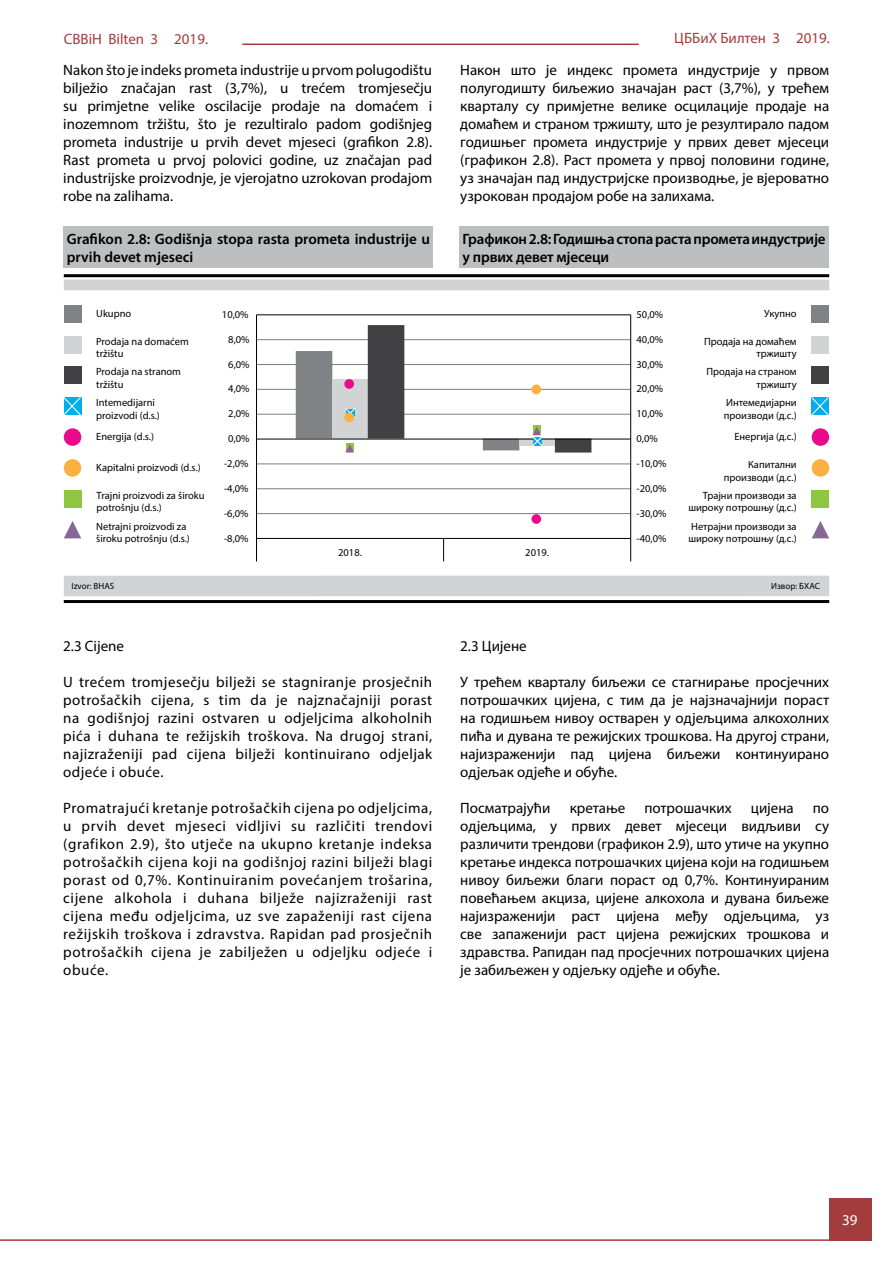
<style>
.page{position:relative;width:893px;height:1263px;background:#fff}
.page>*{position:absolute;margin:0;border:0;box-sizing:border-box;transform-origin:0 0}
.t1{font:15px/18px "Myriad Pro";color:#000;text-align:justify}
.t2{font:600 15px/18px "Myriad Pro";letter-spacing:-.01em;color:#000}
.t3{font:15px "Myriad Pro";color:#a33c3d}
.t4{font:15px "Myriad Pro";color:#fff}
.t5{font:10.5px/12.6px "Myriad Pro";color:#000}
.t6{font:10.5px "Myriad Pro";color:#010101}
.t7{font:9px "Myriad Pro";color:#010101}
</style>
<div class="page">
<hr style="left:242px;top:44px;width:397px;height:1px;background:#a33c3d">
<hr style="left:0;top:1239px;width:829px;height:2px;background:#a33c3d">
<div style="left:829px;top:1198px;width:42px;height:43px;background:#a33c3d"></div>
<hr style="left:64px;top:600px;width:765px;height:3px;background:#000">
<div style="left:64px;top:576px;width:765px;height:20px;background:#d1d3d4"></div>
<hr style="left:64px;top:274px;width:765px;height:3px;background:#000">
<div style="left:64px;top:280px;width:765px;height:10px;background:#d1d3d4"></div>
<hr style="left:256px;top:538px;width:375px;height:1px;background:#000">
<hr style="left:256px;top:513px;width:375px;height:1px;background:#7d7f80">
<hr style="left:256px;top:488px;width:375px;height:1px;background:#7d7f80">
<hr style="left:256px;top:464px;width:375px;height:1px;background:#7d7f80">
<hr style="left:256px;top:414px;width:375px;height:1px;background:#7d7f80">
<hr style="left:256px;top:389px;width:375px;height:1px;background:#7d7f80">
<hr style="left:256px;top:364px;width:375px;height:1px;background:#7d7f80">
<hr style="left:256px;top:339px;width:375px;height:1px;background:#7d7f80">
<hr style="left:256px;top:314px;width:375px;height:1px;background:#000">
<hr style="left:256px;top:439px;width:375px;height:1px;background:#000">
<div style="left:531px;top:514px;width:10px;height:10px;background:#ea0a8c;border-radius:50%"></div>
<svg style="left:296px;top:325px;width:295px;height:128px"></svg>
<hr style="left:256px;top:315px;width:1px;height:223px;background:#000">
<hr style="left:630px;top:315px;width:1px;height:223px;background:#000">
<svg style="left:256px;top:538px;width:1px;height:23px"></svg>
<svg style="left:443px;top:539px;width:1px;height:22px"></svg>
<svg style="left:630px;top:538px;width:1px;height:23px"></svg>
<svg style="left:64px;top:397px;width:18px;height:18px"></svg>
<div style="left:64px;top:367px;width:17px;height:17px;background:#414042"></div>
<div style="left:64px;top:336px;width:17px;height:17px;background:#d1d3d4"></div>
<div style="left:64px;top:305px;width:17px;height:17px;background:#808285"></div>
<div style="left:64px;top:459px;width:17px;height:18px;background:#fbb041;border-radius:50%"></div>
<div style="left:64px;top:428px;width:17px;height:18px;background:#ea0a8c;border-radius:50%"></div>
<div style="left:64px;top:490px;width:17px;height:17px;background:#8ec640"></div>
<svg style="left:64px;top:521px;width:17px;height:17px"></svg>
<svg style="left:811px;top:397px;width:18px;height:18px"></svg>
<div style="left:812px;top:367px;width:17px;height:17px;background:#414042"></div>
<div style="left:812px;top:336px;width:17px;height:17px;background:#d1d3d4"></div>
<div style="left:812px;top:305px;width:17px;height:17px;background:#808285"></div>
<div style="left:812px;top:459px;width:17px;height:18px;background:#fbb041;border-radius:50%"></div>
<div style="left:812px;top:428px;width:17px;height:18px;background:#ea0a8c;border-radius:50%"></div>
<div style="left:812px;top:490px;width:17px;height:17px;background:#8ec640"></div>
<svg style="left:812px;top:521px;width:17px;height:17px"></svg>
<div style="left:64px;top:226px;width:369px;height:42px;background:#bcbec0"></div>
<div style="left:459px;top:226px;width:370px;height:42px;background:#bcbec0"></div>
<p class="t3" style="left:64px;top:29px;width:146px">CBBiH Bilten 3 2019.</p>
<p class="t3" style="left:674px;top:29px;width:157px">ЦББиХ Билтен 3 2019.</p>
<p class="t1" style="left:63px;top:61px;width:370px">Nakon što je indeks prometa industrije u prvom polugodištu bilježio značajan rast (3,7%), u trećem tromjesečju su primjetne velike oscilacije prodaje na domaćem i inozemnom tržištu, što je rezultiralo padom godišnjeg prometa industrije u prvih devet mjeseci (grafikon 2.8).<br>Rast prometa u prvoj polovici godine, uz značajan pad industrijske proizvodnje, je vjerojatno uzrokovan prodajom robe na zalihama.</p>
<p class="t1" style="left:460px;top:61px;width:370px">Након што је индекс промета индустрије у првом полугодишту биљежио значајан раст (3,7%), у трећем кварталу су примјетне велике осцилације продаје на домаћем и страном тржишту, што је резултирало падом годишњег промета индустрије у првих девет мјесеци (графикон 2.8). Раст промета у првој половини године, уз значајан пад индустријске производње, је вјероватно узрокован продајом робе на залихама.</p>
<p class="t2" style="left:67px;top:229px;width:365px">Grafikon 2.8: Godišnja stopa rasta prometa industrije u prvih devet mjeseci</p>
<p class="t2" style="left:462px;top:229px;width:365px">Графикон 2.8: Годишња стопа раста промета индустрије у првих девет мјесеци</p>
<p class="t5" style="left:96px;top:307px;width:37px">Ukupno</p>
<p class="t6" style="left:222px;top:308px;width:28px">10,0%</p>
<p class="t6" style="left:637px;top:308px;width:28px">50,0%</p>
<p class="t5" style="left:764px;top:307px;width:34px">Укупно</p>
<p class="t5" style="left:96px;top:335px;width:94px">Prodaja na domaćem tržištu</p>
<p class="t5" style="left:96px;top:365px;width:86px">Prodaja na stranom tržištu</p>
<p class="t6" style="left:228px;top:333px;width:23px">8,0%</p>
<p class="t6" style="left:228px;top:358px;width:23px">6,0%</p>
<p class="t6" style="left:228px;top:382px;width:23px">4,0%</p>
<p class="t6" style="left:637px;top:333px;width:28px">40,0%</p>
<p class="t6" style="left:637px;top:358px;width:28px">30,0%</p>
<p class="t6" style="left:637px;top:382px;width:28px">20,0%</p>
<p class="t5" style="left:704px;top:335px;width:94px;text-align:right">Продаја на домаћем тржишту</p>
<p class="t5" style="left:706px;top:365px;width:92px;text-align:right">Продаја на страном тржишту</p>
<p class="t5" style="left:96px;top:396px;width:65px">Intemedijarni proizvodi (d.s.)</p>
<p class="t5" style="left:96px;top:430px;width:59px">Energija (d.s.)</p>
<p class="t6" style="left:228px;top:407px;width:23px">2,0%</p>
<p class="t6" style="left:228px;top:432px;width:23px">0,0%</p>
<p class="t6" style="left:637px;top:407px;width:28px">10,0%</p>
<p class="t6" style="left:637px;top:432px;width:23px">0,0%</p>
<p class="t5" style="left:724px;top:396px;width:74px">Интемедијарни производи (д.с.)</p>
<p class="t5" style="left:734px;top:430px;width:64px">Енергија (д.с.)</p>
<p class="t5" style="left:96px;top:461px;width:106px">Kapitalni proizvodi (d.s.)</p>
<p class="t5" style="left:97px;top:489px;width:110px">Trajni proizvodi za široku potrošnju (d.s.)</p>
<p class="t5" style="left:96px;top:520px;width:95px">Netrajni proizvodi za široku potrošnju (d.s.)</p>
<p class="t6" style="left:224px;top:457px;width:26px">-2,0%</p>
<p class="t6" style="left:224px;top:482px;width:26px">-4,0%</p>
<p class="t6" style="left:224px;top:507px;width:26px">-6,0%</p>
<p class="t6" style="left:224px;top:531px;width:26px">-8,0%</p>
<p class="t6" style="left:637px;top:457px;width:31px">-10,0%</p>
<p class="t6" style="left:637px;top:482px;width:31px">-20,0%</p>
<p class="t6" style="left:637px;top:507px;width:31px">-30,0%</p>
<p class="t6" style="left:637px;top:531px;width:31px">-40,0%</p>
<p class="t5" style="left:724px;top:458px;width:74px;text-align:right">Капитални производи (д.с.)</p>
<p class="t5" style="left:688px;top:520px;width:110px">Нетрајни производи за широку потрошњу (д.с.)</p>
<p class="t5" style="left:688px;top:489px;width:110px;text-align:right">Трајни производи за широку потрошњу (д.с.)</p>
<p class="t6" style="left:338px;top:546px;width:25px">2018.</p>
<p class="t6" style="left:525px;top:546px;width:25px">2019.</p>
<p class="t7" style="left:72px;top:581px;width:44px">Izvor: BHAS</p>
<p class="t7" style="left:771px;top:581px;width:50px">Извор: БХАС</p>
<p class="t1" style="left:63px;top:637px;width:62px">2.3 Cijene</p>
<p class="t1" style="left:63px;top:673px;width:370px">U trećem tromjesečju bilježi se stagniranje prosječnih potrošačkih cijena, s tim da je najznačajniji porast na godišnjoj razini ostvaren u odjeljcima alkoholnih pića i duhana te režijskih troškova. Na drugoj strani, najizraženiji pad cijena bilježi kontinuirano odjeljak odjeće i obuće.</p>
<p class="t1" style="left:63px;top:799px;width:370px">Promatrajući kretanje potrošačkih cijena po odjeljcima, u prvih devet mjeseci vidljivi su različiti trendovi (grafikon 2.9), što utječe na ukupno kretanje indeksa potrošačkih cijena koji na godišnjoj razini bilježi blagi porast od 0,7%. Kontinuiranim povećanjem trošarina, cijene alkohola i duhana bilježe najizraženiji rast cijena među odjeljcima, uz sve zapaženiji rast cijena režijskih troškova i zdravstva. Rapidan pad prosječnih potrošačkih cijena je zabilježen u odjeljku odjeće i obuće.</p>
<p class="t1" style="left:460px;top:637px;width:68px">2.3 Цијене</p>
<p class="t1" style="left:460px;top:673px;width:370px">У трећем кварталу биљежи се стагнирање просјечних потрошачких цијена, с тим да је најзначајнији пораст на годишњем нивоу остварен у одјељцима алкохолних пића и дувана те режијских трошкова. На другој страни, најизраженији пад цијена биљежи континуирано одјељак одјеће и обуће.</p>
<p class="t1" style="left:460px;top:799px;width:92px">Посматрајући</p>
<p class="t1" style="left:570px;top:799px;width:57px">кретање</p>
<p class="t1" style="left:644px;top:799px;width:89px">потрошачких</p>
<p class="t1" style="left:751px;top:799px;width:45px">цијена</p>
<p class="t1" style="left:460px;top:799px;width:370px;text-indent:353px">по одјељцима, у првих девет мјесеци видљиви су различити трендови (графикон 2.9), што утиче на укупно кретање индекса потрошачких цијена који на годишњем нивоу биљежи благи пораст од 0,7%. Континуираним повећањем акциза, цијене алкохола и дувана биљеже најизраженији раст цијена међу одјељцима, уз све запаженији раст цијена режијских трошкова и здравства. Рапидан пад просјечних потрошачких цијена је забиљежен у одјељку одјеће и обуће.</p>
<p class="t4" style="left:842px;top:1210px;width:17px">39</p>
</div>
